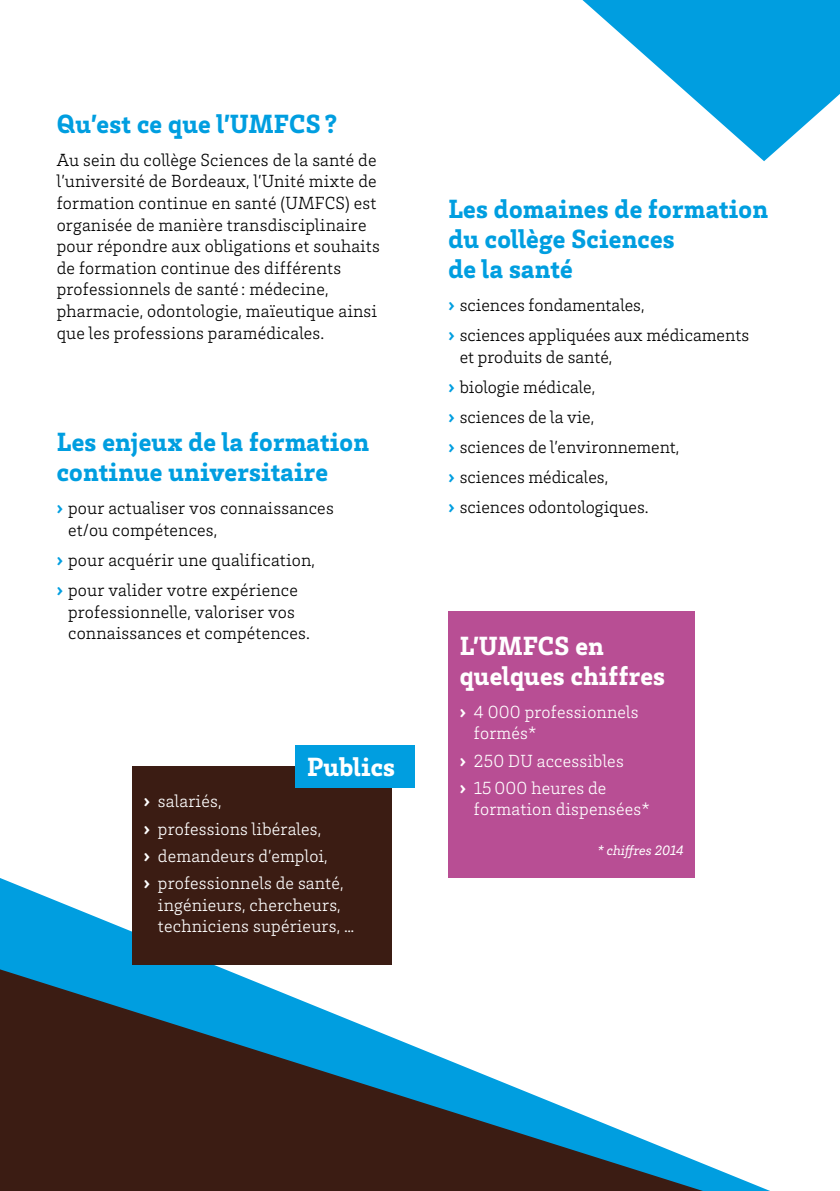
<style>
.page{position:relative;width:840px;height:1191px;background:#fff}
.page>*{position:absolute;margin:0;border:0;box-sizing:border-box;transform-origin:0 0}
._01_Titre_Bleu_13_5{font:900 27px/30px "Brix Slab";letter-spacing:.01em;color:#009ee0}
._01_Titre_Blanc_13_5{font:900 27px/30px "Brix Slab";letter-spacing:.01em;color:#fff}
._10_TEXTE_Light_9{font:300 18px/21.6px "Brix Slab";letter-spacing:.01em;color:#000}
.t1{font:300 18px/21.6px "Brix Slab";letter-spacing:.01em;color:#fff}
.Txt_Note_7{font:italic 14px "Brix Slab";color:#fff}
.s1{font-weight:900;color:#009ee0}
.s2{font-weight:900}
</style>
<div class="page">
<svg style="left:0;top:878px;width:769px;height:313px"></svg>
<div style="left:132px;top:766px;width:259px;height:198px;background:#3b1c13"></div>
<div style="left:295px;top:745px;width:119px;height:42px;background:#009ee0"></div>
<svg style="left:582px;top:0;width:257px;height:161px;fill:#009ee0"></svg>
<div style="left:448px;top:611px;width:246px;height:267px;background:#b84e94"></div>
<p class="_01_Titre_Bleu_13_5" style="left:57px;top:107px;width:282px">Qu’est ce que l’UMFCS ?</p>
<p class="_10_TEXTE_Light_9" style="left:57px;top:148px;width:324px">Au sein du collège Sciences de la santé de l’université de Bordeaux, l’Unité mixte de formation continue en santé (UMFCS) est organisée de manière transdisciplinaire pour répondre aux obligations et souhaits de formation continue des différents professionnels de santé : médecine, pharmacie, odontologie, maïeutique ainsi que les professions paramédicales.</p>
<p class="_01_Titre_Bleu_13_5" style="left:57px;top:426px;width:313px">Les enjeux de la formation continue universitaire</p>
<p class="_10_TEXTE_Light_9" style="left:68px;top:497px;width:267px;text-indent:-11px"><span class="s1">›</span> pour actualiser vos connaissances et/ou compétences,</p>
<p class="_10_TEXTE_Light_9" style="left:57px;top:548px;width:260px"><span class="s1">›</span> pour acquérir une qualification,</p>
<p class="_10_TEXTE_Light_9" style="left:68px;top:578px;width:243px;text-indent:-11px"><span class="s1">›</span> pour valider votre expérience professionnelle, valoriser vos connaissances et compétences.</p>
<p class="_01_Titre_Blanc_13_5" style="left:307px;top:750px;width:90px">Publics</p>
<p class="t1" style="left:144px;top:790px;width:79px"><span class="s2">›</span> salariés,</p>
<p class="t1" style="left:144px;top:817px;width:179px"><span class="s2">›</span> professions libérales,</p>
<p class="t1" style="left:144px;top:844px;width:185px"><span class="s2">›</span> demandeurs d’emploi,</p>
<p class="t1" style="left:158px;top:871px;width:198px;text-indent:-14px"><span class="s2">›</span> professionnels de santé, ingénieurs, chercheurs, techniciens supérieurs, …</p>
<p class="_01_Titre_Bleu_13_5" style="left:448px;top:192px;width:321px">Les domaines de formation du collège Sciences<br>de la santé</p>
<p class="_10_TEXTE_Light_9" style="left:448px;top:293px;width:198px"><span class="s1">›</span> sciences fondamentales,</p>
<p class="_10_TEXTE_Light_9" style="left:459px;top:323px;width:291px;text-indent:-11px"><span class="s1">›</span> sciences appliquées aux médicaments et produits de santé,</p>
<p class="_10_TEXTE_Light_9" style="left:448px;top:375px;width:148px"><span class="s1">›</span> biologie médicale,</p>
<p class="_10_TEXTE_Light_9" style="left:448px;top:405px;width:147px"><span class="s1">›</span> sciences de la vie,</p>
<p class="_10_TEXTE_Light_9" style="left:448px;top:435px;width:232px"><span class="s1">›</span> sciences de l’environnement,</p>
<p class="_10_TEXTE_Light_9" style="left:448px;top:465px;width:161px"><span class="s1">›</span> sciences médicales,</p>
<p class="_10_TEXTE_Light_9" style="left:448px;top:495px;width:202px"><span class="s1">›</span> sciences odontologiques.</p>
<p class="_01_Titre_Blanc_13_5" style="left:459px;top:629px;width:207px">L’UMFCS en quelques chiffres</p>
<p class="t1" style="left:473px;top:700px;width:166px;text-indent:-14px"><span class="s2">›</span> 4 000 professionnels formés*</p>
<p class="t1" style="left:459px;top:749px;width:165px"><span class="s2">›</span> 250 DU accessibles</p>
<p class="t1" style="left:473px;top:776px;width:177px;text-indent:-14px"><span class="s2">›</span> 15000 heures de formation dispensées*</p>
<p class="Txt_Note_7" style="left:597px;top:840px;width:88px">* chiffres 2014</p>
</div>
